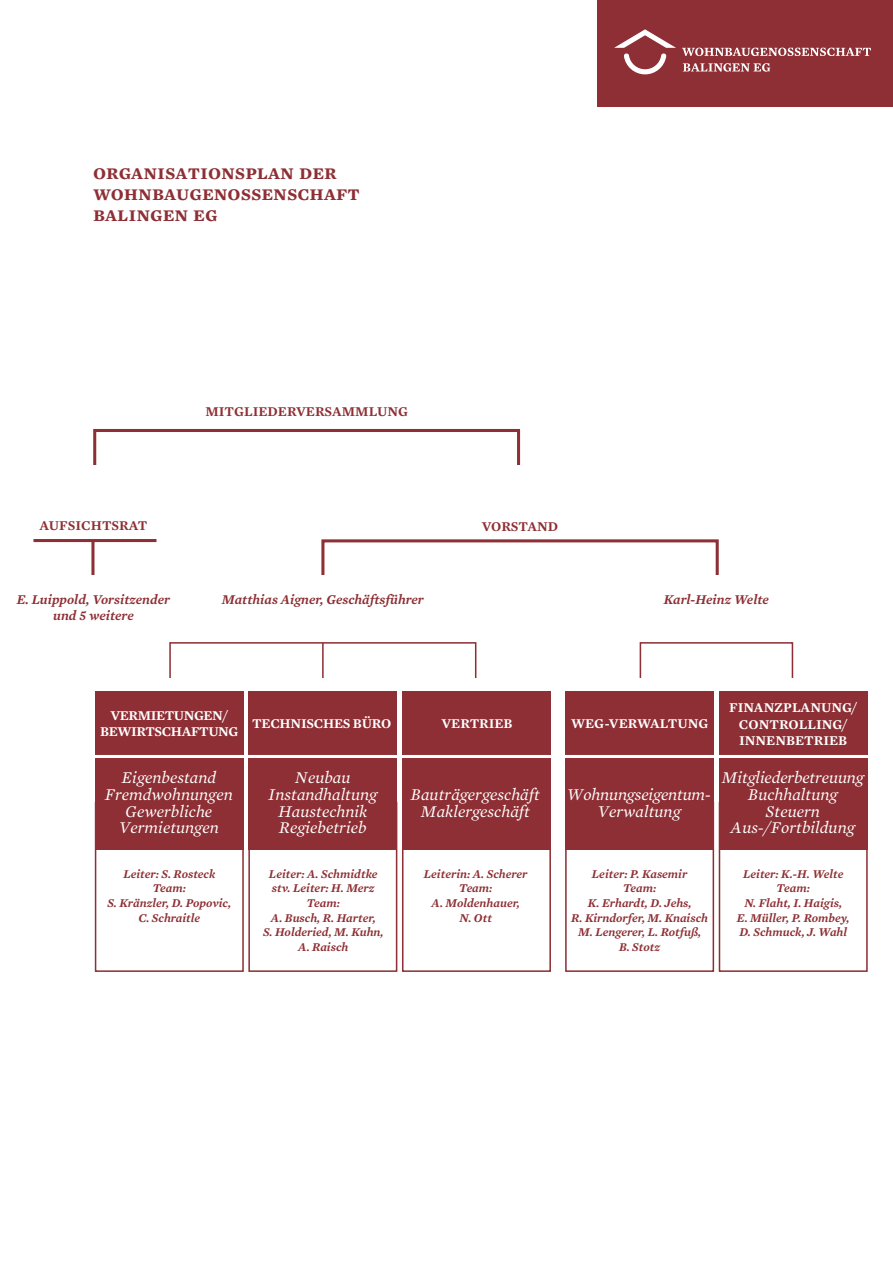
<style>
.page{position:relative;width:893px;height:1263px;background:#fff}
.page>*{position:absolute;margin:0;border:0;box-sizing:border-box;transform-origin:0 0}
.t1{font:21.3px/21.1px "Mercury Text G1 Semibold SC";color:#8d2f34}
.t2{font:italic 16.8px/16.8px "Mercury Text G1";color:#fff;text-align:center}
.t3{font:600 13.65px/16.5px "Mercury Text G1";letter-spacing:-.015em;color:#fff;text-align:center}
.t4{font:italic 600 13.65px "Mercury Text G1";color:#8d2f34}
.t5{font:600 13.65px "Mercury Text G1";color:#8d2f34}
.t6{font:italic 600 12.15px "Mercury Text G1";color:#8d2f34}
</style>
<div class="page">
<hr style="left:322px;top:643px;width:2px;height:43px;background:#8d2f34">
<div style="left:169px;top:642px;width:307px;height:59px;border:2px solid #8d2f34"></div>
<div style="left:640px;top:642px;width:153px;height:59px;border:2px solid #8d2f34"></div>
<div style="left:129px;top:678px;width:694px;height:73px;background:#fff"></div>
<div style="left:95px;top:802px;width:149px;height:170px;border:2px solid #8d2f34"></div>
<div style="left:95px;top:691px;width:149px;height:159px;background:#8d2f34"></div>
<div style="left:248px;top:802px;width:149px;height:170px;border:2px solid #8d2f34"></div>
<div style="left:248px;top:691px;width:149px;height:159px;background:#8d2f34"></div>
<div style="left:402px;top:802px;width:149px;height:170px;border:2px solid #8d2f34"></div>
<div style="left:402px;top:691px;width:149px;height:159px;background:#8d2f34"></div>
<div style="left:565px;top:802px;width:149px;height:170px;border:2px solid #8d2f34"></div>
<div style="left:565px;top:691px;width:149px;height:159px;background:#8d2f34"></div>
<div style="left:719px;top:802px;width:149px;height:170px;border:2px solid #8d2f34"></div>
<div style="left:719px;top:691px;width:149px;height:159px;background:#8d2f34"></div>
<hr style="left:91px;top:541px;width:3px;height:46px;background:#8d2f34">
<div style="left:321px;top:539px;width:398px;height:45px;border:3px solid #8d2f34"></div>
<div style="left:93px;top:429px;width:427px;height:44px;border:3px solid #8d2f34"></div>
<div style="left:2px;top:575px;width:733px;height:31px;background:#fff"></div>
<div style="left:13px;top:465px;width:538px;height:31px;background:#fff"></div>
<hr style="left:33px;top:539px;width:123px;height:3px;background:#8d2f34">
<hr style="left:79px;top:755px;width:795px;height:3px;background:#fff">
<div style="left:597px;top:0;width:296px;height:106px;background:#8d2f34"></div>
<svg style="left:614px;top:29px;width:62px;height:45px"></svg>
<svg style="left:683px;top:63px;width:87px;height:9px"></svg>
<svg style="left:682px;top:48px;width:189px;height:8px"></svg>
<p class="t1" style="left:93px;top:161px;width:245px">organisationsplan der</p>
<p class="t1" style="left:93px;top:183px;width:268px">wohnbaugenossenschaft balingen eg</p>
<p class="t5" style="left:205px;top:404px;width:204px">MITGLIEDERVERSAMMLUNG</p>
<p class="t5" style="left:40px;top:517px;width:109px">AUFSICHTSRAT</p>
<p class="t4" style="left:17px;top:591px;width:155px">E. Luippold, Vorsitzender</p>
<p class="t4" style="left:53px;top:608px;width:82px">und 5 weitere</p>
<p class="t5" style="left:482px;top:518px;width:78px">VORSTAND</p>
<p class="t4" style="left:222px;top:591px;width:204px">Matthias Aigner, Geschäftsführer</p>
<p class="t4" style="left:664px;top:591px;width:107px">Karl-Heinz Welte</p>
<p class="t3" style="left:111px;top:707px;width:119px">VERMIETUNGEN/</p>
<p class="t3" style="left:100px;top:723px;width:139px">BEWIRTSCHAFTUNG</p>
<p class="t2" style="left:122px;top:769px;width:96px">Eigenbestand</p>
<p class="t2" style="left:105px;top:786px;width:129px">Fremd-wohnungen</p>
<p class="t2" style="left:119px;top:803px;width:101px">Gewerbliche<br>Vermietungen</p>
<p class="t6" style="left:123px;top:866px;width:93px">Leiter: S. Rosteck</p>
<p class="t6" style="left:153px;top:881px;width:35px">Team:</p>
<p class="t6" style="left:107px;top:896px;width:125px">S. Kränzler, D. Popovic,</p>
<p class="t6" style="left:138px;top:910px;width:63px">C. Schraitle</p>
<p class="t3" style="left:252px;top:715px;width:141px">TECHNISCHES BÜRO</p>
<p class="t2" style="left:295px;top:769px;width:57px">Neubau</p>
<p class="t2" style="left:268px;top:786px;width:110px">Instandhaltung</p>
<p class="t2" style="left:278px;top:803px;width:91px">Haustechnik</p>
<p class="t2" style="left:279px;top:819px;width:89px">Regiebetrieb</p>
<p class="t6" style="left:269px;top:866px;width:110px">Leiter: A. Schmidtke</p>
<p class="t6" style="left:272px;top:881px;width:104px">stv. Leiter: H. Merz</p>
<p class="t6" style="left:307px;top:896px;width:35px">Team:</p>
<p class="t6" style="left:271px;top:910px;width:106px">A. Busch, R. Harter,</p>
<p class="t6" style="left:263px;top:925px;width:122px">S. Holderied, M. Kuhn,</p>
<p class="t6" style="left:298px;top:940px;width:52px">A. Raisch</p>
<p class="t3" style="left:442px;top:715px;width:73px">VERTRIEB</p>
<p class="t2" style="left:411px;top:786px;width:130px">Bauträgergeschäft</p>
<p class="t2" style="left:421px;top:803px;width:110px">Maklergeschäft</p>
<p class="t6" style="left:424px;top:866px;width:105px">Leiterin: A. Scherer</p>
<p class="t6" style="left:459px;top:881px;width:35px">Team:</p>
<p class="t6" style="left:431px;top:896px;width:90px">A. Moldenhauer,</p>
<p class="t6" style="left:459px;top:910px;width:34px">N. Ott</p>
<p class="t3" style="left:571px;top:715px;width:139px">WEG-VERWALTUNG</p>
<p class="t2" style="left:567px;top:786px;width:145px">Wohnungseigentum-<br>Verwaltung</p>
<p class="t6" style="left:592px;top:866px;width:97px">Leiter: P. Kasemir</p>
<p class="t6" style="left:623px;top:881px;width:35px">Team:</p>
<p class="t6" style="left:588px;top:896px;width:105px">K. Erhardt, D. Jehs,</p>
<p class="t6" style="left:571px;top:910px;width:138px">R. Kirndorfer, M. Knaisch</p>
<p class="t6" style="left:578px;top:925px;width:124px">M. Lengerer, L. Rotfuß,</p>
<p class="t6" style="left:619px;top:940px;width:43px">B. Stotz</p>
<p class="t3" style="left:729px;top:700px;width:129px">FINANZPLANUNG/<br>CONTROLLING/</p>
<p class="t3" style="left:739px;top:732px;width:110px">INNENBETRIEB</p>
<p class="t2" style="left:722px;top:769px;width:144px">Mitgliederbetreuung</p>
<p class="t2" style="left:748px;top:786px;width:91px">Buchhaltung</p>
<p class="t2" style="left:766px;top:803px;width:56px">Steuern</p>
<p class="t2" style="left:731px;top:819px;width:125px">Aus-/Fortbildung</p>
<p class="t6" style="left:743px;top:866px;width:102px">Leiter: K.-H. Welte</p>
<p class="t6" style="left:777px;top:881px;width:35px">Team:</p>
<p class="t6" style="left:744px;top:896px;width:99px">N. Flaht, I. Haigis,</p>
<p class="t6" style="left:737px;top:910px;width:114px">E. Müller, P. Rombey,</p>
<p class="t6" style="left:739px;top:925px;width:109px">D. Schmuck, J. Wahl</p>
</div>
